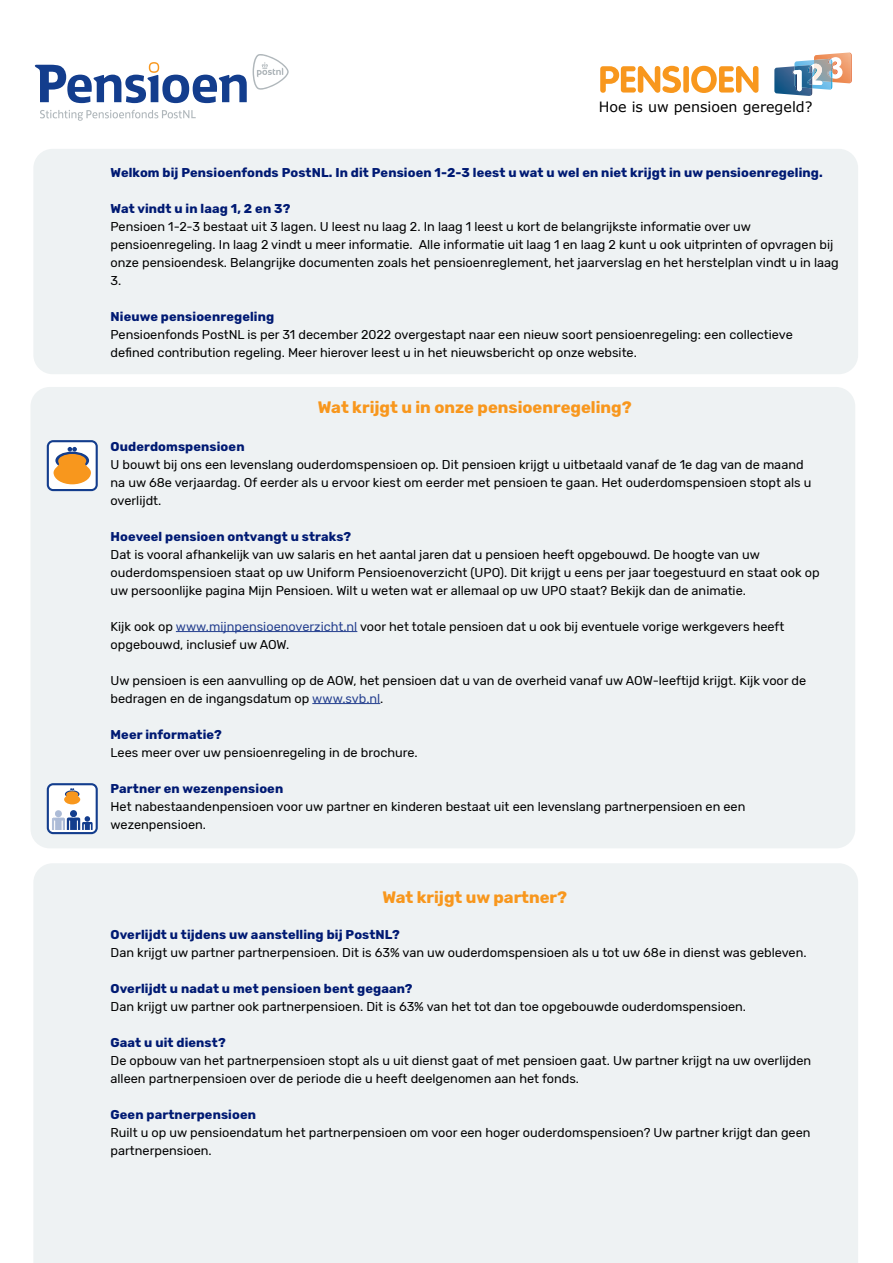
<style>
.page{position:relative;width:893px;height:1263px;background:#fff}
.page>*{position:absolute;margin:0;border:0;box-sizing:border-box;transform-origin:0 0}
.t1{font:700 16.5px "Rubik";color:#f8971d}
.t2{font:14.25px "Verdana";color:#000}
.t3{font:12.75px/18px "Rubik";color:#000}
.t4{font:700 12.75px "Rubik";letter-spacing:.01em;color:#001a73}
.s1{color:#25408f}
</style>
<div class="page">
<div style="left:33px;top:149px;width:825px;height:225px;background:#eef2f3;border-radius:19px"></div>
<div style="left:30px;top:387px;width:825px;height:461px;background:#eef2f3;border-radius:19px"></div>
<div style="left:33px;top:863px;width:825px;height:400px;background:#eef2f3"></div>
<svg style="left:35px;top:62px;width:212px;height:41px"></svg>
<svg style="left:40px;top:110px;width:156px;height:11px"></svg>
<svg style="left:253px;top:54px;width:36px;height:36px"></svg>
<hr style="left:176px;top:631px;width:181px;height:1px;background:#25408f">
<hr style="left:312px;top:703px;width:68px;height:1px;background:#25408f">
<img style="left:814px;top:52px;width:35px;height:31px">
<img style="left:849px;top:52px;width:3px;height:31px">
<img style="left:794px;top:60px;width:35px;height:27px">
<img style="left:829px;top:86px;width:3px;height:4px">
<img style="left:774px;top:66px;width:35px;height:30px">
<img style="left:794px;top:65px;width:15px;height:23px">
<img style="left:809px;top:88px;width:3px;height:8px">
<svg style="left:808px;top:57px;width:30px;height:29px"></svg>
<svg style="left:792px;top:70px;width:10px;height:21px"></svg>
<svg style="left:600px;top:66px;width:81px;height:27px"></svg>
<div style="left:683px;top:66px;width:6px;height:27px;background:#f8971d;border-radius:3px"></div>
<svg style="left:691px;top:66px;width:67px;height:27px"></svg>
<svg style="left:47px;top:440px;width:51px;height:51px"></svg>
<svg style="left:47px;top:783px;width:51px;height:51px"></svg>
<p class="t2" style="left:599px;top:98px;width:215px">Hoe is uw pensioen geregeld?</p>
<p class="t4" style="left:111px;top:165px;width:714px">Welkom bij Pensioenfonds PostNL. In dit Pensioen 1-2-3 leest u wat u wel en niet krijgt in uw pensioenregeling.</p>
<p class="t4" style="left:111px;top:201px;width:181px">Wat vindt u in laag 1, 2 en 3?</p>
<p class="t3" style="left:111px;top:218px;width:730px">Pensioen 1-2-3 bestaat uit 3 lagen. U leest nu laag 2. In laag 1 leest u kort de belangrijkste informatie over uw pensioenregeling. In laag 2 vindt u meer informatie. Alle informatie uit laag 1 en laag 2 kunt u ook uitprinten of opvragen bij onze pensioendesk. Belangrijke documenten zoals het pensioenreglement, het jaarverslag en het herstelplan vindt u in laag 3.</p>
<p class="t4" style="left:111px;top:309px;width:165px">Nieuwe pensioenregeling</p>
<p class="t3" style="left:111px;top:326px;width:684px">Pensioenfonds PostNL is per 31 december 2022 overgestapt naar een nieuw soort pensioenregeling: een collectieve defined contribution regeling. Meer hierover leest u in het nieuwsbericht op onze website.</p>
<p class="t1" style="left:318px;top:398px;width:315px">Wat krijgt u in onze pensioenregeling?</p>
<p class="t4" style="left:111px;top:439px;width:136px">Ouderdomspensioen</p>
<p class="t3" style="left:111px;top:456px;width:702px">U bouwt bij ons een levenslang ouderdomspensioen op. Dit pensioen krijgt u uitbetaald vanaf de 1e dag van de maand na uw 68e verjaardag. Of eerder als u ervoor kiest om eerder met pensioen te gaan. Het ouderdomspensioen stopt als u overlijdt.</p>
<p class="t4" style="left:111px;top:529px;width:242px">Hoeveel pensioen ontvangt u straks?</p>
<p class="t3" style="left:111px;top:546px;width:711px">Dat is vooral afhankelijk van uw salaris en het aantal jaren dat u pensioen heeft opgebouwd. De hoogte van uw ouderdomspensioen staat op uw Uniform Pensioenoverzicht (UPO). Dit krijgt u eens per jaar toegestuurd en staat ook op uw persoonlijke pagina Mijn Pensioen. Wilt u weten wat er allemaal op uw UPO staat? Bekijk dan de animatie.</p>
<p class="t3" style="left:111px;top:618px;width:675px">Kijk ook op <span class="s1">www.mijnpensioenoverzicht.nl</span> voor het totale pensioen dat u ook bij eventuele vorige werkgevers heeft opgebouwd, inclusief uw AOW.</p>
<p class="t3" style="left:111px;top:672px;width:697px">Uw pensioen is een aanvulling op de AOW, het pensioen dat u van de overheid vanaf uw AOW-leeftijd krijgt. Kijk voor de bedragen en de ingangsdatum op <span class="s1">www.svb.nl</span>.</p>
<p class="t4" style="left:111px;top:727px;width:113px">Meer informatie?</p>
<p class="t3" style="left:111px;top:744px;width:309px">Lees meer over uw pensioenregeling in de brochure.</p>
<p class="t4" style="left:111px;top:781px;width:174px">Partner en wezenpensioen</p>
<p class="t3" style="left:111px;top:798px;width:636px">Het nabestaandenpensioen voor uw partner en kinderen bestaat uit een levenslang partnerpensioen en een wezenpensioen.</p>
<p class="t1" style="left:382px;top:887px;width:186px">Wat krijgt uw partner?</p>
<p class="t4" style="left:111px;top:927px;width:291px">Overlijdt u tijdens uw aanstelling bij PostNL?</p>
<p class="t3" style="left:111px;top:944px;width:698px">Dan krijgt uw partner partnerpensioen. Dit is 63% van uw ouderdomspensioen als u tot uw 68e in dienst was gebleven.</p>
<p class="t4" style="left:111px;top:981px;width:303px">Overlijdt u nadat u met pensioen bent gegaan?</p>
<p class="t3" style="left:111px;top:998px;width:637px">Dan krijgt uw partner ook partnerpensioen. Dit is 63% van het tot dan toe opgebouwde ouderdomspensioen.</p>
<p class="t4" style="left:111px;top:1035px;width:117px">Gaat u uit dienst?</p>
<p class="t3" style="left:111px;top:1052px;width:702px">De opbouw van het partnerpensioen stopt als u uit dienst gaat of met pensioen gaat. Uw partner krijgt na uw overlijden alleen partnerpensioen over de periode die u heeft deelgenomen aan het fonds.</p>
<p class="t4" style="left:111px;top:1107px;width:147px">Geen partnerpensioen</p>
<p class="t3" style="left:111px;top:1124px;width:701px">Ruilt u op uw pensioendatum het partnerpensioen om voor een hoger ouderdomspensioen? Uw partner krijgt dan geen partnerpensioen.</p>
</div>
